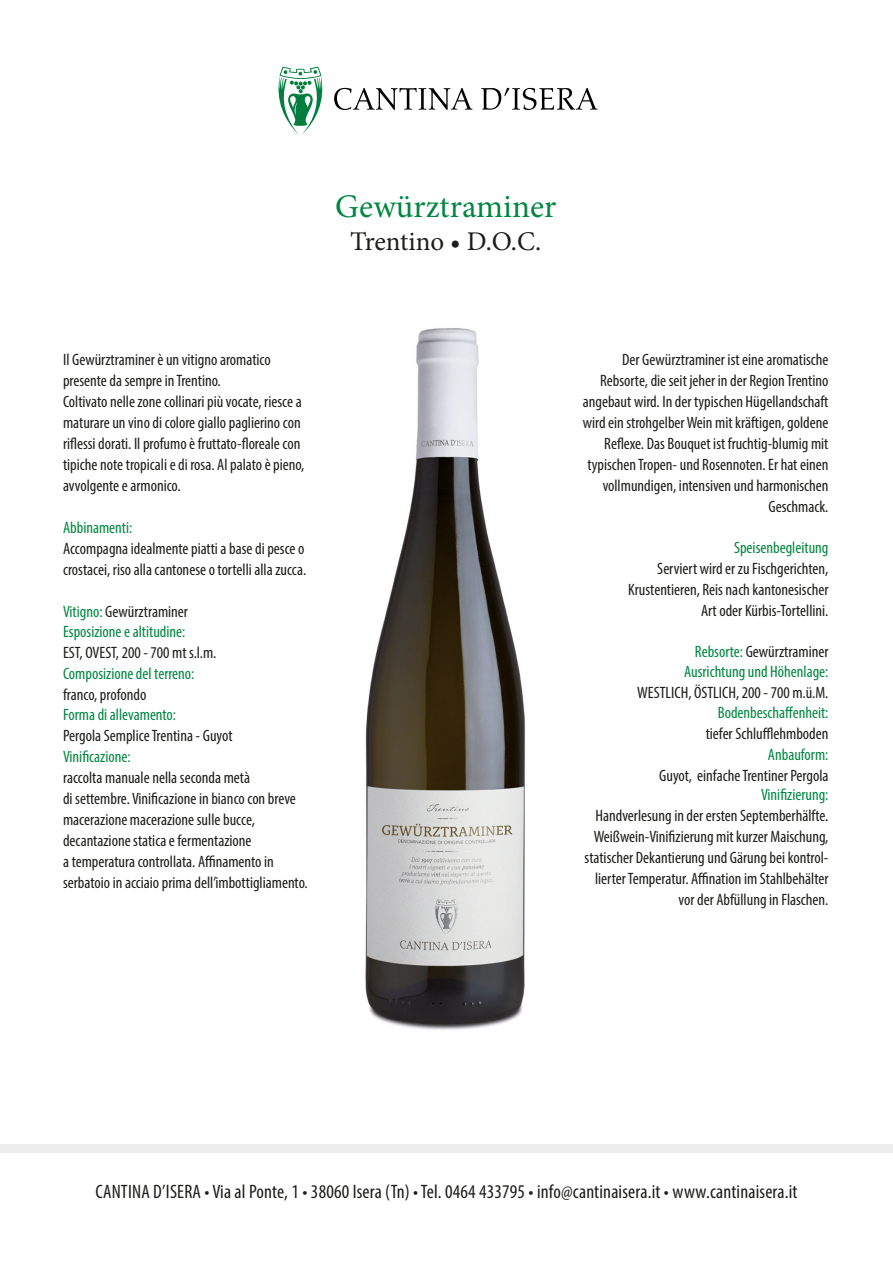
<style>
.page{position:relative;width:893px;height:1263px;background:#fff}
.page>*{position:absolute;margin:0;border:0;box-sizing:border-box;transform-origin:0 0}
.t1{font:33px "Minion Pro";color:#008641}
.t2{font:27px "Minion Pro";letter-spacing:-.005em;color:#1d1d1b}
.t3{font:condensed 19.5px "Myriad Pro";letter-spacing:.01em;color:#1d1d1b}
.t4{font:condensed 16.5px/21px "Myriad Pro";color:#1d1d1b}
.t5{font:condensed 16.5px "Myriad Pro";color:#008641}
.s1{color:#008641}
</style>
<div class="page">
<img style="left:365px;top:328px;width:160px;height:702px">
<svg style="left:334px;top:88px;width:264px;height:22px"></svg>
<svg style="left:278px;top:67px;width:45px;height:68px"></svg>
<div style="left:0;top:1144px;width:893px;height:8px;background:#ededed"></div>
<p class="t1" style="left:335px;top:184px;width:223px">Gewürztraminer</p>
<p class="t2" style="left:350px;top:223px;width:192px">Trentino • D.O.C.</p>
<p class="t4" style="left:63px;top:349px;width:209px">Il Gewürztraminer è un vitigno aromatico presente da sempre in Trentino.</p>
<p class="t4" style="left:63px;top:391px;width:243px">Coltivato nelle zone collinari più vocate, riesce a maturare un vino di colore giallo paglierino con riflessi dorati. Il profumo è fruttato-floreale con tipiche note tropicali e di rosa. Al palato è pieno, avvolgente e armonico.</p>
<p class="t5" style="left:63px;top:518px;width:71px">Abbinamenti:</p>
<p class="t4" style="left:63px;top:538px;width:245px">Accompagna idealmente piatti a base di pesce o crostacei, riso alla cantonese o tortelli alla zucca.</p>
<p class="t4" style="left:63px;top:601px;width:126px"><span class="s1">Vitigno:</span> Gewürztraminer</p>
<p class="t5" style="left:63px;top:622px;width:124px">Esposizione e altitudine:</p>
<p class="t4" style="left:63px;top:642px;width:155px">EST, OVEST, 200 - 700 mt s.l.m.</p>
<p class="t5" style="left:63px;top:664px;width:133px">Composizione del terreno:</p>
<p class="t4" style="left:63px;top:684px;width:85px">franco, profondo</p>
<p class="t5" style="left:63px;top:704px;width:115px">Forma di allevamento:</p>
<p class="t4" style="left:63px;top:725px;width:171px">Pergola Semplice Trentina - Guyot</p>
<p class="t5" style="left:63px;top:747px;width:69px">Vinificazione:</p>
<p class="t4" style="left:63px;top:767px;width:246px">raccolta manuale nella seconda metà<br>di settembre. Vinificazione in bianco con breve macerazione macerazione sulle bucce, decantazione statica e fermentazione<br>a temperatura controllata. Affinamento in serbatoio in acciaio prima dell’imbottigliamento.</p>
<p class="t4" style="left:583px;top:349px;width:247px;text-align:right">Der Gewürztraminer ist eine aromatische Rebsorte, die seit jeher in der Region Trentino angebaut wird. In der typischen Hügellandschaft wird ein strohgelber Wein mit kräftigen, goldene Reflexe. Das Bouquet ist fruchtig-blumig mit typischen Tropen- und Rosennoten. Er hat einen vollmundigen, intensiven und harmonischen Geschmack.</p>
<p class="t5" style="left:734px;top:538px;width:96px">Speisenbegleitung</p>
<p class="t4" style="left:628px;top:558px;width:202px;text-align:right">Serviert wird er zu Fischgerichten,<br>Krustentieren, Reis nach kantonesischer<br>Art oder Kürbis-Tortellini.</p>
<p class="t4" style="left:637px;top:641px;width:193px;line-height:20.4px;text-align:right"><span class="s1">Rebsorte:</span> Gewürztraminer<br><span class="s1">Ausrichtung und Höhenlage:<br></span>WESTLICH, ÖSTLICH, 200 - 700 m.ü.M.</p>
<p class="t5" style="left:718px;top:702px;width:112px">Bodenbeschaffenheit:</p>
<p class="t4" style="left:706px;top:722px;width:124px">tiefer Schlufflehmboden</p>
<p class="t5" style="left:768px;top:744px;width:62px">Anbauform:</p>
<p class="t4" style="left:659px;top:764px;width:171px">Guyot, einfache Trentiner Pergola</p>
<p class="t5" style="left:761px;top:785px;width:69px">Vinifizierung:</p>
<p class="t4" style="left:585px;top:805px;width:245px;text-align:right">Handverlesung in der ersten Septemberhälfte.<br>Weißwein-Vinifizierung mit kurzer Maischung, statischer Dekantierung und Gärung bei kontrol&shy;lierter Temperatur. Affination im Stahlbehälter vor der Abfüllung in Flaschen.</p>
<p class="t3" style="left:95px;top:1180px;width:704px">CANTINA D’ISERA • Via al Ponte, 1 • 38060 Isera (Tn) • Tel. 0464 433795 • info@cantinaisera.it • www.cantinaisera.it</p>
</div>
